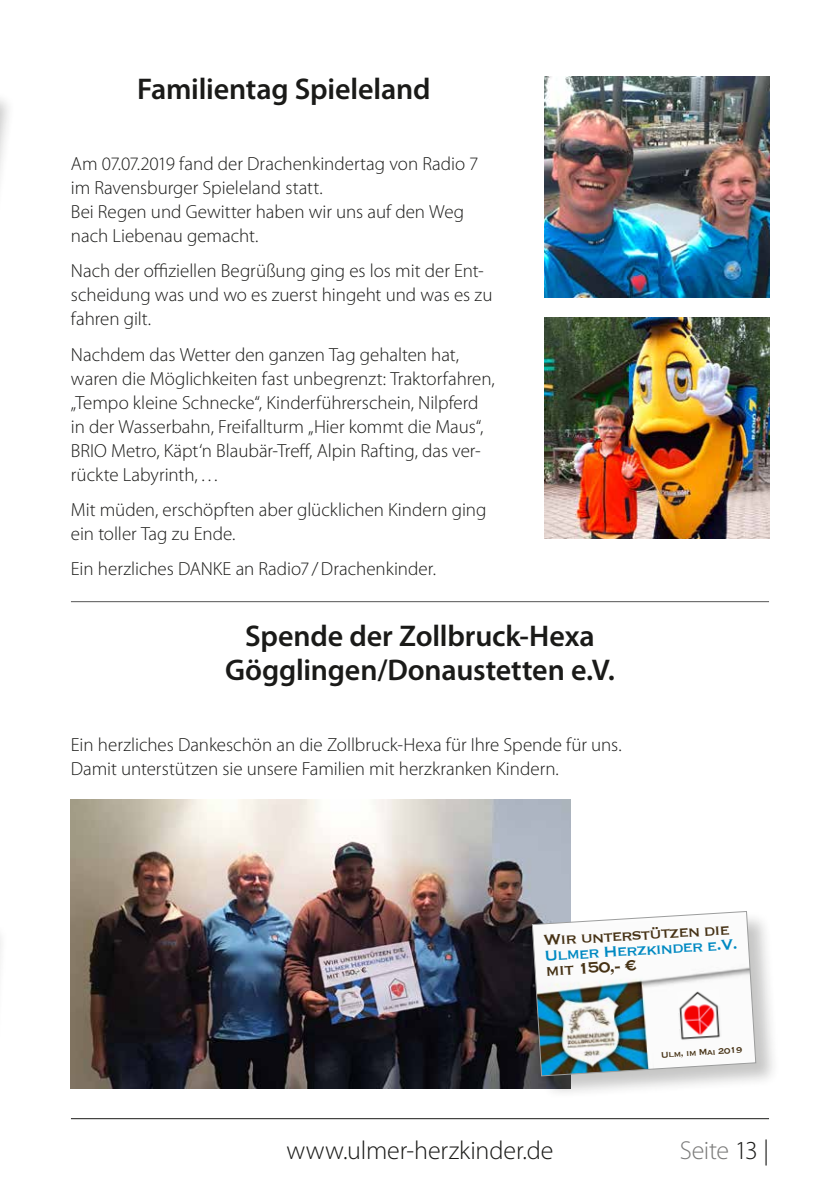
<style>
.page{position:relative;width:840px;height:1191px;background:#fff}
.page>*{position:absolute;margin:0;border:0;box-sizing:border-box;transform-origin:0 0}
.t1{font:600 30px/34px "Myriad Pro";letter-spacing:-.005em;color:#1a1a18;text-align:center}
.t2{font:300 26px "Myriad Pro";letter-spacing:-.005em;color:#1a1a18}
.t3{font:300 26px "Myriad Pro";letter-spacing:-.015em;color:#7b7b7a}
.t4{font:20px "Copperplate";color:#463215}
.t5{font:300 19px/24px "Myriad Pro";letter-spacing:-.005em;color:#1a1a18}
.t6{font:19px "Copperplate";color:#0089c2}
.t7{font:19px "Copperplate";color:#463215}
.t8{font:10.8px "Copperplate";color:#463215}
.s1{color:#1a1a18}
</style>
<div class="page">
<hr style="left:71px;top:1118px;width:697px;height:1px;background:#1a1a18">
<hr style="left:71px;top:601px;width:697px;height:1px;background:#565656">
<img style="left:71px;top:799px;width:499px;height:290px">
<div style="left:532px;top:911px;width:247px;height:189px;background:#1a1a18;opacity:.25"></div>
<svg style="left:531px;top:911px;width:224px;height:165px"></svg>
<div style="left:0;top:54px;width:16px;height:286px;background:#1a1a18;opacity:.25"></div>
<img style="left:544px;top:77px;width:224px;height:221px">
<img style="left:544px;top:317px;width:224px;height:222px">
<h1 class="t1" style="left:137px;top:71px;width:295px">Familientag Spieleland</h1>
<p class="t5" style="left:71px;top:152px;width:409px">Am 07.07.2019 fand der Drachenkindertag von Radio 7 im Ravensburger Spieleland statt.<br>Bei Regen und Gewitter haben wir uns auf den Weg nach Liebenau gemacht.</p>
<p class="t5" style="left:71px;top:259px;width:423px">Nach der offiziellen Begrüßung ging es los mit der Ent&shy;scheidung was und wo es zuerst hingeht und was es zu fahren gilt.</p>
<p class="t5" style="left:71px;top:342px;width:425px">Nachdem das Wetter den ganzen Tag gehalten hat, waren die Möglichkeiten fast unbegrenzt: Traktorfahren, „Tempo kleine Schnecke“, Kinderführerschein, Nilpferd in der Wasserbahn, Freifallturm „Hier kommt die Maus“, BRIO Metro, Käpt‘n Blaubär-Treff, Alpin Rafting, das ver&shy;rückte Labyrinth,…</p>
<p class="t5" style="left:71px;top:498px;width:417px">Mit müden, erschöpften aber glücklichen Kindern ging ein toller Tag zu Ende.</p>
<p class="t5" style="left:71px;top:557px;width:366px">Ein herzliches DANKE an Radio7 /Drachenkinder.</p>
<h1 class="t1" style="left:225px;top:618px;width:391px">Spende der Zollbruck-Hexa<br>Gögglingen/Donaustetten e.V.</h1>
<p class="t5" style="left:71px;top:733px;width:552px">Ein herzliches Dankeschön an die Zollbruck-Hexa für Ihre Spende für uns.<br>Damit unterstützen sie unsere Familien mit herzkranken Kindern.</p>
<p class="t7" style="left:542px;top:928px;width:188px;rotate:-4deg">Wir unterstützen die</p>
<p class="t6" style="left:543px;top:944px;width:195px;rotate:-4deg">Ulmer Herzkinder e.V.</p>
<p class="t4" style="left:544px;top:957px;width:93px;rotate:-3deg">mit 150,- €</p>
<p class="t8" style="left:660px;top:1048px;width:83px;rotate:-4deg">Ulm, im Mai 2019</p>
<h2 class="t2" style="left:286px;top:1136px;width:268px">www.ulmer-herzkinder.de</h2>
<h2 class="t3" style="left:679px;top:1136px;width:91px">Seite <span class="s1">13 |</span></h2>
</div>
